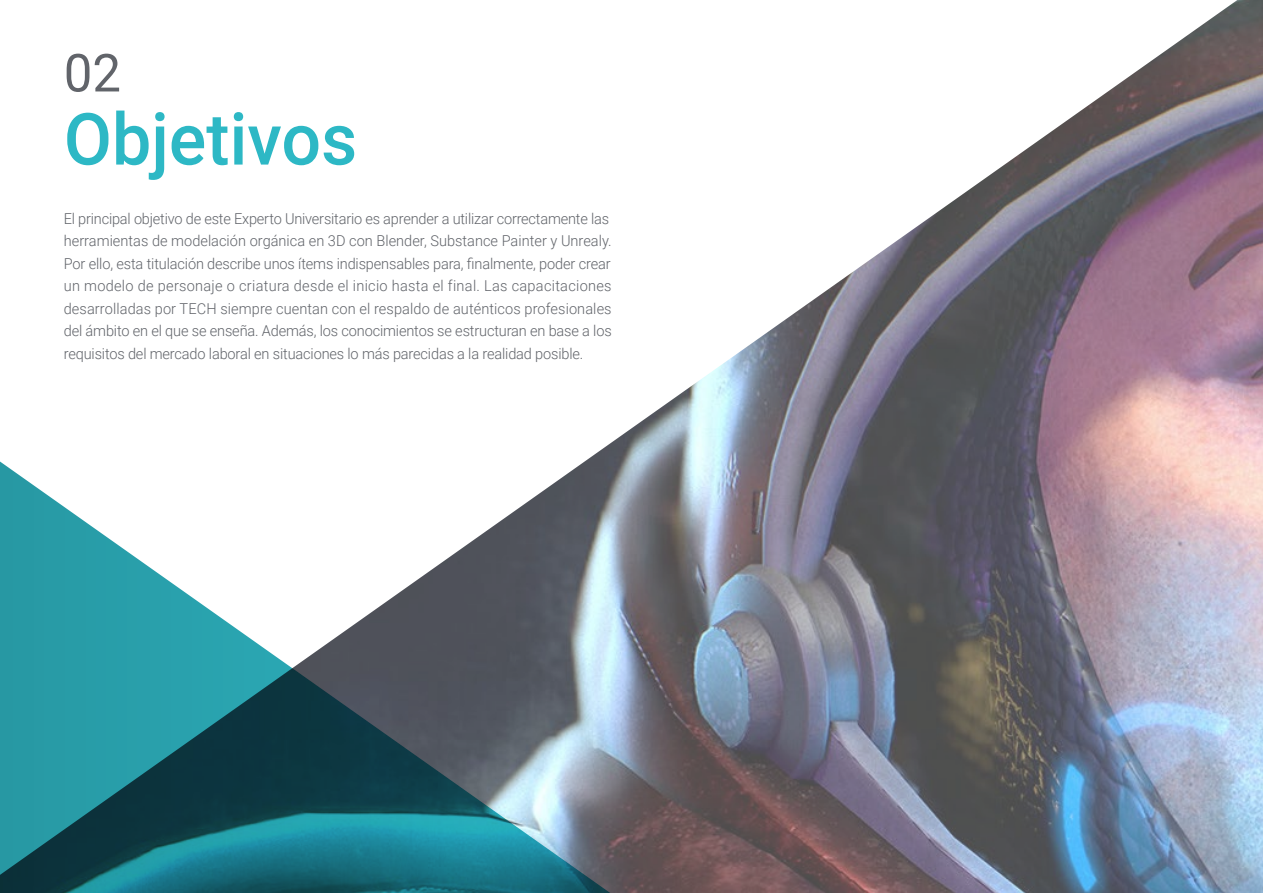
<style>
.page{position:relative;width:1263px;height:893px;background:#fff}
.page>*{position:absolute;margin:0;border:0;box-sizing:border-box;transform-origin:0 0}
.t1{font:500 72px "Roboto";color:#2db8c5}
.t2{font:52.5px "Roboto";color:#61646a}
.t3{font:300 15px/22.5px "Roboto";letter-spacing:-.01em;color:#61646a}
</style>
<div class="page">
<img style="left:606px;top:0;width:657px;height:893px">
<svg style="left:0;top:446px;width:640px;height:447px"></svg>
<h2 class="t2" style="left:64px;top:36px;width:59px">02</h2>
<h1 class="t1" style="left:64px;top:89px;width:295px">Objetivos</h1>
<p class="t3" style="left:64px;top:207px;width:549px">El principal objetivo de este Experto Universitario es aprender a utilizar correctamente las herramientas de modelación orgánica en 3D con Blender, Substance Painter y Unrealy.<br>Por ello, esta titulación describe unos ítems indispensables para, finalmente, poder crear un modelo de personaje o criatura desde el inicio hasta el final. Las capacitaciones desarrolladas por TECH siempre cuentan con el respaldo de auténticos profesionales del ámbito en el que se enseña. Además, los conocimientos se estructuran en base a los requisitos del mercado laboral en situaciones lo más parecidas a la realidad posible.</p>
</div>
